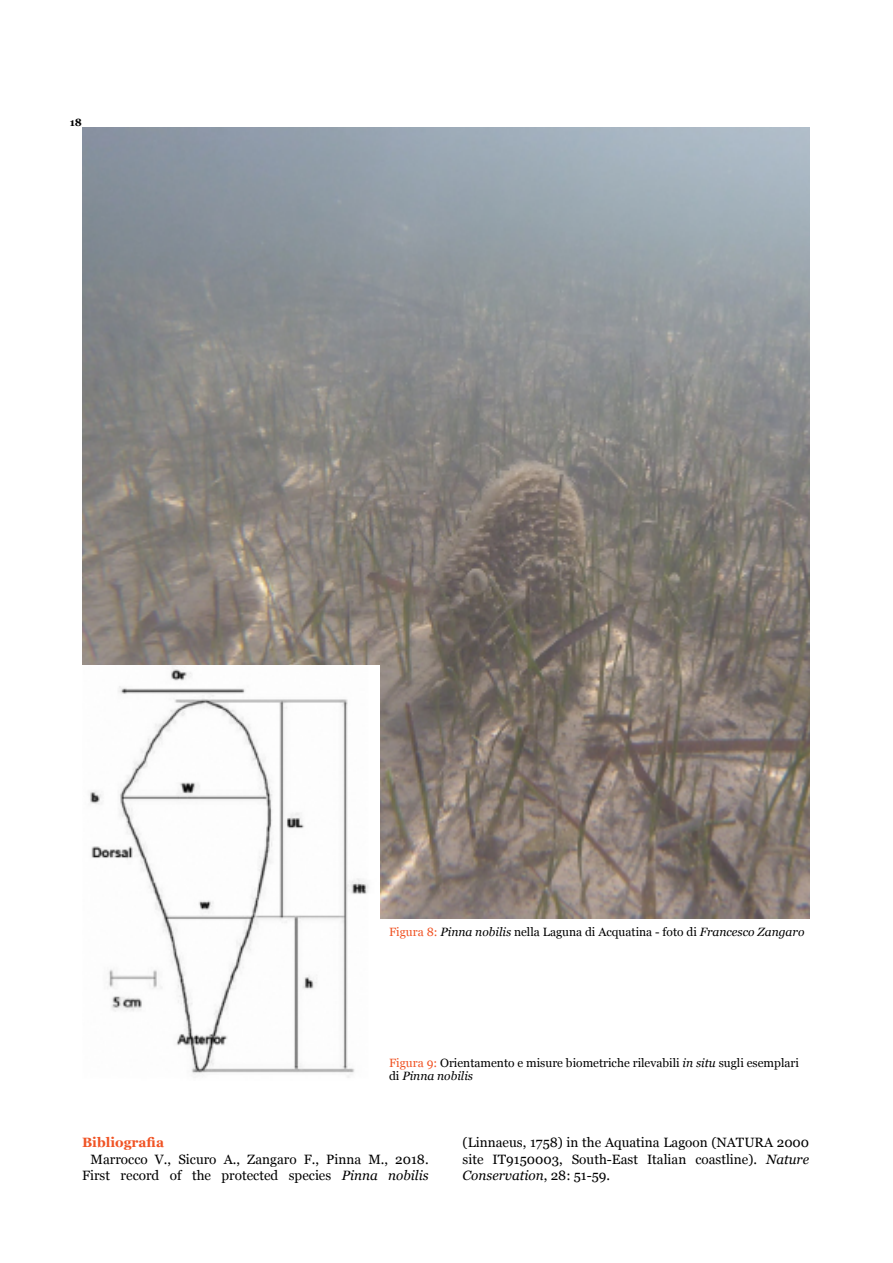
<style>
.page{position:relative;width:893px;height:1263px;background:#fff}
.page>*{position:absolute;margin:0;border:0;box-sizing:border-box;transform-origin:0 0}
.t1{font:13.5px/16.2px "Georgia";color:#000;text-align:right}
.t2{font:700 13.5px "Georgia";color:#f05324}
.t3{font:12px/13.5px "Georgia";color:#000}
.t4{font:700 10.5px "Georgia";color:#000}
.s1{color:#f05324}
.s2{font-style:italic}
</style>
<div class="page">
<img style="left:82px;top:128px;width:727px;height:790px">
<img style="left:82px;top:665px;width:298px;height:413px">
<p class="t4" style="left:70px;top:114px;width:14px">18</p>
<p class="t3" style="left:389px;top:925px;width:417px"><span class="s1">Figura 8:</span> <span class="s2">Pinna nobilis</span> nella Laguna di Acquatina - foto di <span class="s2">Francesco Zangaro</span></p>
<p class="t3" style="left:389px;top:1055px;width:411px"><span class="s1">Figura 9:</span> Orientamento e misure biometriche rilevabili <span class="s2">in situ</span> sugli esemplari di <span class="s2">Pinna nobilis</span></p>
<p class="t2" style="left:82px;top:1132px;width:84px">Bibliografia</p>
<p class="t1" style="left:82px;top:1150px;width:348px">Marrocco V., Sicuro A., Zangaro F., Pinna M., 2018.<br>First record of the protected species <span class="s2">Pinna nobilis</span></p>
<p class="t1" style="left:463px;top:1134px;width:348px;text-align:justify">(Linnaeus, 1758) in the Aquatina Lagoon (NATURA 2000 site IT9150003, South-East Italian coastline). <span class="s2">Nature Conservation</span>, 28: 51-59.</p>
</div>
